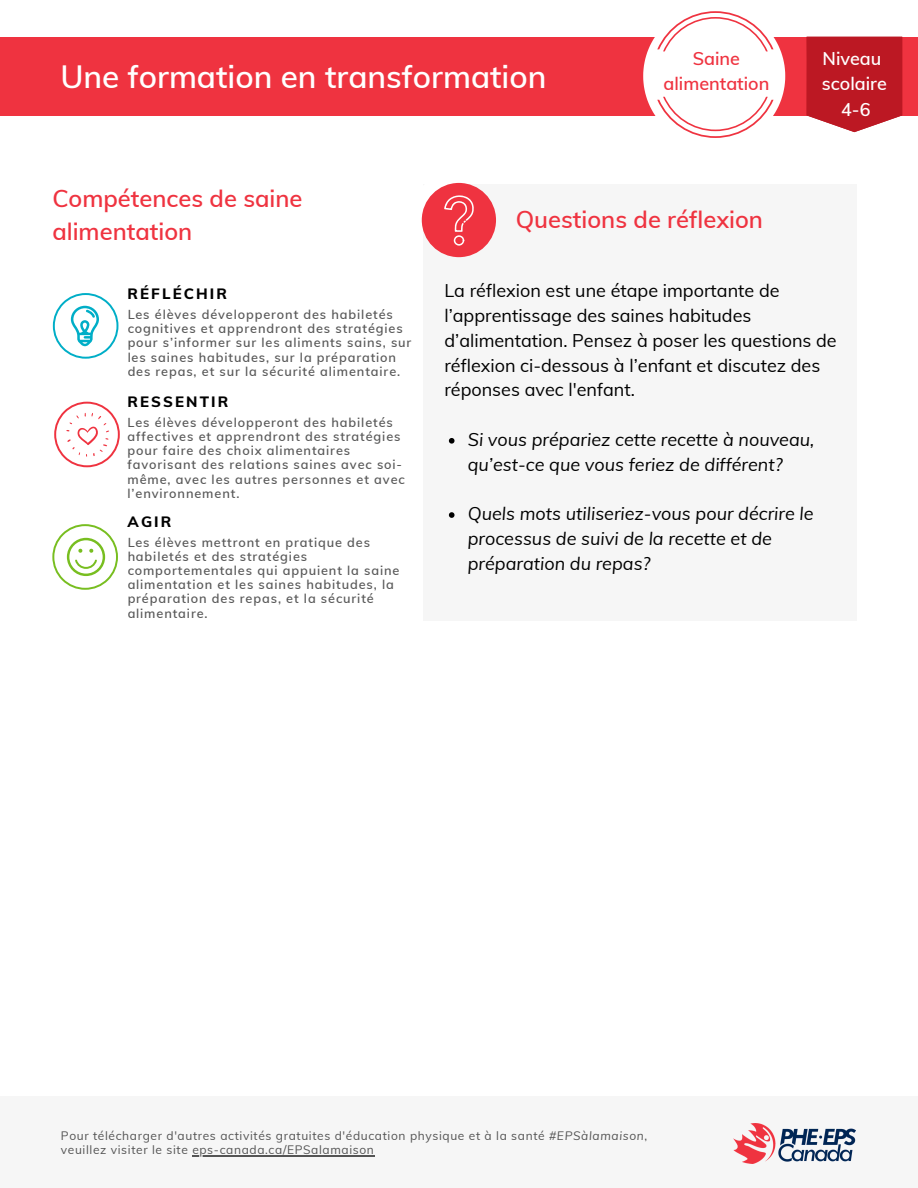
<style>
.page{position:relative;width:918px;height:1188px;background:#fff}
.page>*{position:absolute;margin:0;border:0;box-sizing:border-box;transform-origin:0 0}
.t1{font:600 31.5px "Muli";color:#fff}
.t2{font:600 23.7px/32.7px "Muli";color:#ef3340}
.t3{font:18px/24.8px "Muli";color:#000}
.t4{font:italic 18px/24.8px "Muli";color:#000}
.t5{font:600 18px/25px "Muli";color:#ef3340;text-align:center}
.t6{font:600 18px "Muli";color:#fff}
.t7{font:800 15px "Muli";letter-spacing:.14em;color:#000}
.t8{font:600 12.75px/14.1px "Muli";letter-spacing:.07em;color:#545454}
.t9{font:12px/14.1px "Muli";letter-spacing:.055em;color:#545454}
.s1{font-style:italic}
</style>
<div class="page">
<div style="left:0;top:1096px;width:918px;height:92px;background:#f6f6f6"></div>
<img style="left:734px;top:1123px;width:121px;height:41px">
<div style="left:0;top:37px;width:918px;height:79px;background:#ef3340"></div>
<div style="left:423px;top:184px;width:434px;height:437px;background:#f6f6f6"></div>
<div style="left:422px;top:183px;width:74px;height:74px;background:#ef3340;border-radius:50%"></div>
<svg style="left:421px;top:182px;width:53px;height:64px"></svg>
<svg style="left:449px;top:438px;width:6px;height:6px"></svg>
<svg style="left:449px;top:512px;width:6px;height:6px"></svg>
<svg style="left:54px;top:402px;width:66px;height:65px"></svg>
<svg style="left:52px;top:524px;width:66px;height:66px"></svg>
<svg style="left:53px;top:293px;width:65px;height:66px"></svg>
<svg style="left:643px;top:11px;width:142px;height:127px"></svg>
<svg style="left:807px;top:37px;width:95px;height:95px;background:#c12b35"></svg>
<hr style="left:192px;top:1155px;width:183px;height:1px;background:#545454">
<p class="t1" style="left:60px;top:56px;width:488px">Une formation en transformation</p>
<p class="t5" style="left:663px;top:45px;width:107px">Saine alimentation</p>
<p class="t6" style="left:823px;top:47px;width:60px">Niveau</p>
<p class="t6" style="left:822px;top:71px;width:66px">scolaire</p>
<p class="t6" style="left:841px;top:98px;width:31px">4-6</p>
<p class="t2" style="left:52px;top:182px;width:252px">Compétences de saine alimentation</p>
<p class="t7" style="left:128px;top:284px;width:101px">RÉFLÉCHIR</p>
<p class="t8" style="left:128px;top:307px;width:285px">Les élèves développeront des habiletés cognitives et apprendront des stratégies pour s’informer sur les aliments sains, sur les saines habitudes, sur la préparation des repas, et sur la sécurité alimentaire.</p>
<p class="t7" style="left:128px;top:392px;width:102px">RESSENTIR</p>
<p class="t8" style="left:128px;top:415px;width:279px">Les élèves développeront des habiletés affectives et apprendront des stratégies pour faire des choix alimentaires favorisant des relations saines avec soi&shy;même, avec les autres personnes et avec l’environnement.</p>
<p class="t7" style="left:128px;top:512px;width:45px">AGIR</p>
<p class="t8" style="left:128px;top:535px;width:273px">Les élèves mettront en pratique des habiletés et des stratégies comportementales qui appuient la saine alimentation et les saines habitudes, la préparation des repas, et la sécurité alimentaire.</p>
<p class="t2" style="left:516px;top:203px;width:249px">Questions de réflexion</p>
<p class="t3" style="left:444px;top:278px;width:394px">La réflexion est une étape importante de l’apprentissage des saines habitudes d’alimentation. Pensez à poser les questions de réflexion ci-dessous à l’enfant et discutez des réponses avec l'enfant.</p>
<p class="t4" style="left:468px;top:427px;width:348px">Si vous prépariez cette recette à nouveau, qu’est-ce que vous feriez de différent?</p>
<p class="t4" style="left:468px;top:501px;width:347px">Quels mots utiliseriez-vous pour décrire le processus de suivi de la recette et de préparation du repas?</p>
<p class="t9" style="left:61px;top:1129px;width:588px">Pour télécharger d'autres activités gratuites d'éducation physique et à la santé <span class="s1">#EPSàlamaison</span>, veuillez visiter le site eps-canada.ca/EPSalamaison</p>
</div>
